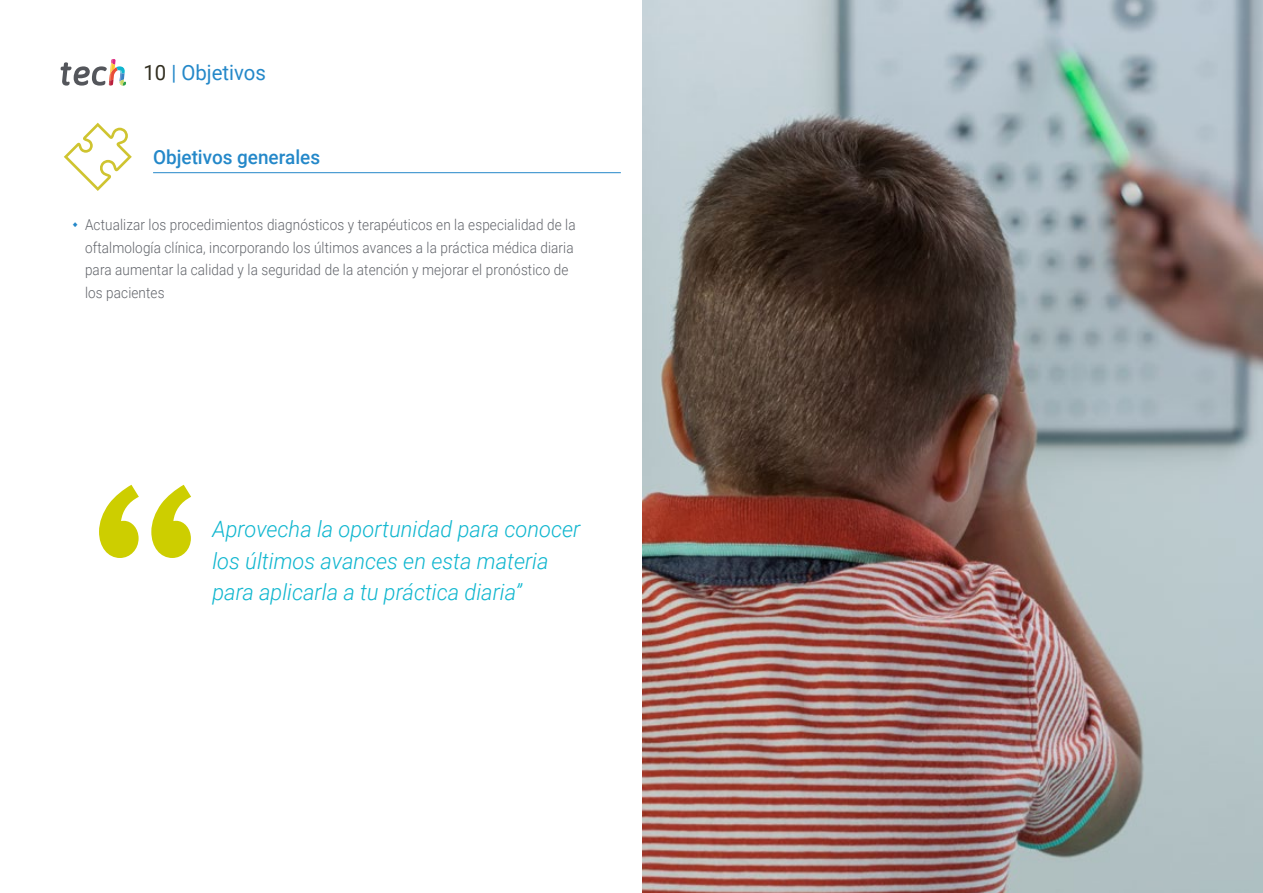
<style>
.page{position:relative;width:1263px;height:893px;background:#fff}
.page>*{position:absolute;margin:0;border:0;box-sizing:border-box;transform-origin:0 0}
.t1{font:italic 300 22.5px/31.5px "Roboto";color:#0fb6cf}
.t2{font:21px "Roboto";color:#2488c9}
.t3{font:500 19.5px "Roboto";color:#2488c9}
.t4{font:300 15px/22.5px "Roboto";letter-spacing:.01em;color:#61646a;scale:.9 1}
.s1{color:#312e20}
</style>
<div class="page">
<hr style="left:153px;top:172px;width:468px;height:1px;background:#2488c9">
<svg style="left:64px;top:123px;width:68px;height:68px"></svg>
<img style="left:642px;top:0;width:621px;height:893px">
<svg style="left:99px;top:485px;width:92px;height:73px"></svg>
<svg style="left:61px;top:59px;width:65px;height:27px"></svg>
<h2 class="t2" style="left:144px;top:57px;width:124px"><span class="s1">10</span> | Objetivos</h2>
<h3 class="t3" style="left:153px;top:144px;width:169px">Objetivos generales</h3>
<p class="t4" style="left:85px;top:213px;width:547px">Actualizar los procedimientos diagnósticos y terapéuticos en la especialidad de la oftalmología clínica, incorporando los últimos avances a la práctica médica diaria para aumentar la calidad y la seguridad de la atención y mejorar el pronóstico de los pacientes</p>
<h1 class="t1" style="left:212px;top:513px;width:370px">Aprovecha la oportunidad para conocer los últimos avances en esta materia para aplicarla a tu práctica diaria”</h1>
</div>
